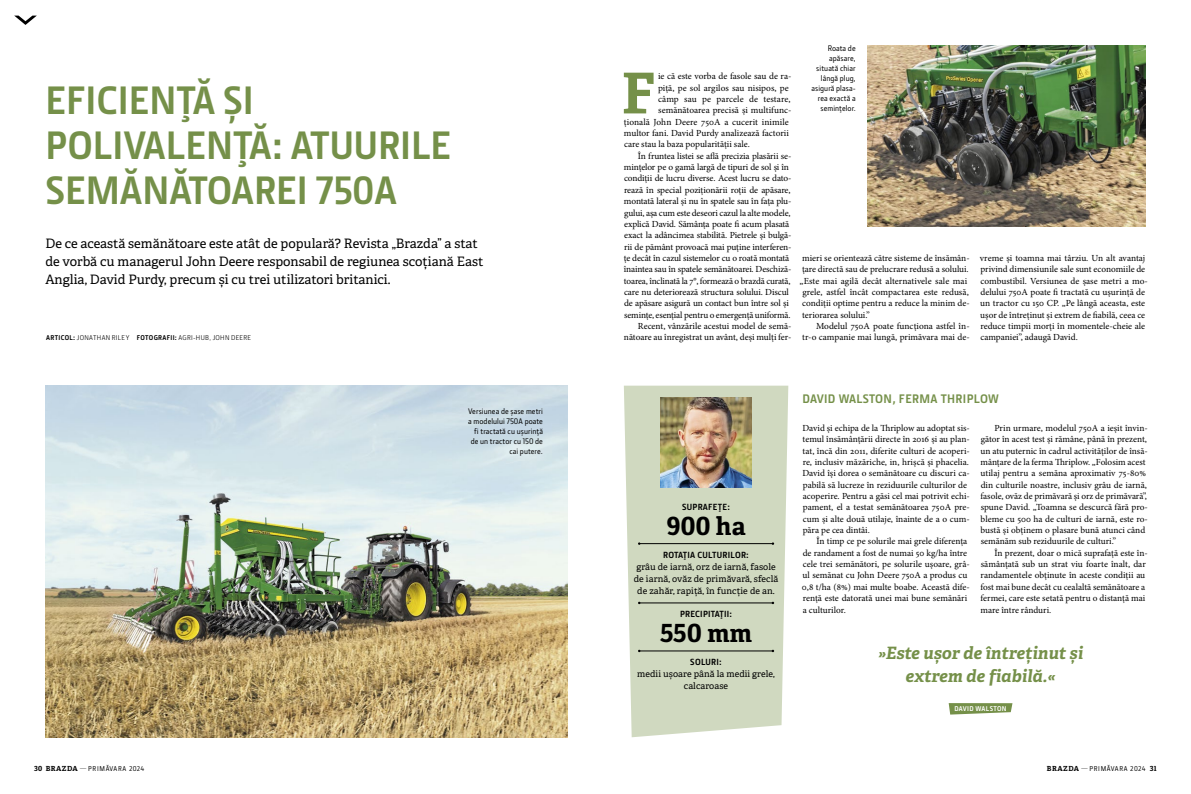
<style>
.page{position:relative;width:1191px;height:794px;background:#fff}
.page>*{position:absolute;margin:0;border:0;box-sizing:border-box;transform-origin:0 0}
.t1{font:700 56.3px "Adelle PE";color:#759049}
.t2{font:700 40px/45px "JD Sans Pro";color:#759049}
.t3{font:700 25px "Adelle PE";letter-spacing:.01em;color:#000}
.t4{font:italic 700 17px/23px "Adelle PE";color:#759049;text-align:center}
.t5{font:13px/18px "Adelle PE";color:#000}
.t6{font:700 12.5px "JD Sans Pro";letter-spacing:.03em;color:#759049}
.t7{font:9.3px/11.3px "Minion Pro";letter-spacing:-.005em;color:#000}
.t8{font:9px/12px "Adelle PE";letter-spacing:.01em;color:#000;text-align:center}
.t9{font:700 9px "JD Sans Pro";letter-spacing:.03em;color:#000}
.t10{font:500 8px/10px "JD Sans Pro";letter-spacing:.01em;color:#000;text-align:right}
.t11{font:7px "JD Sans Pro";letter-spacing:.045em;color:#000}
.t12{font:700 7px "JD Sans Pro";letter-spacing:.045em;color:#fff}
.t13{font:500 6.9px "JD Sans Pro";letter-spacing:.1em;color:#000}
.s1{font-weight:700}
.s2{font-family:"Adelle PE";font-weight:700;font-size:7px}
.s3{font-weight:300;font-size:7px}
</style>
<div class="page">
<img style="left:45px;top:386px;width:522px;height:351px">
<svg style="left:14px;top:16px;width:23px;height:9px"></svg>
<svg style="left:624px;top:386px;width:164px;height:351px;background:#d2dac3"></svg>
<img style="left:867px;top:45px;width:278px;height:182px">
<img style="left:660px;top:397px;width:91px;height:91px">
<hr style="left:639px;top:543px;width:134px;height:1px;background:#000">
<hr style="left:639px;top:602px;width:134px;height:1px;background:#000">
<hr style="left:639px;top:650px;width:134px;height:1px;background:#000">
<svg style="left:948px;top:703px;width:64px;height:11px"></svg>
<h2 class="t2" style="left:45px;top:77px;width:407px">EFICIENȚĂ ȘI<br>POLIVALENȚĂ: ATUURILE<br>SEMĂNĂTOAREI 750A</h2>
<h3 class="t5" style="left:45px;top:233px;width:439px">De ce această semănătoare este atât de populară? Revista „Brazda” a stat de vorbă cu managerul John Deere responsabil de regiunea scoțiană East<br>Anglia, David Purdy, precum și cu trei utilizatori britanici.</h3>
<p class="t11" style="left:46px;top:333px;width:206px"><span class="s1">ARTICOL:</span> JONATHAN RILEY <span class="s1">FOTOGRAFII:</span> AGRI-HUB, JOHN DEERE</p>
<p class="t13" style="left:34px;top:764px;width:111px"><span class="s2">30 BRAZDA</span> <span class="s3">—</span>PRIMĂVARA 2024</p>
<p class="t10" style="left:468px;top:406px;width:76px">Versiunea de șase metri a modelului 750A poate fi tractată cu ușurință de un tractor cu 150 de cai putere.</p>
<h1 class="t1" style="left:621px;top:53px;width:35px">F</h1>
<p class="t7" style="left:658px;top:71px;width:135px">ie că este vorba de fasole sau de ra-</p>
<p class="t7" style="left:658px;top:82px;width:132px">piță, pe sol argilos sau nisipos, pe</p>
<p class="t7" style="left:658px;top:93px;width:134px">câmp sau pe parcele de testare,</p>
<p class="t7" style="left:658px;top:105px;width:135px">semănătoarea precisă și multifunc-</p>
<p class="t7" style="left:624px;top:116px;width:166px">țională John Deere 750A a cucerit inimile</p>
<p class="t7" style="left:624px;top:127px;width:166px">multor fani. David Purdy analizează factorii</p>
<p class="t7" style="left:624px;top:139px;width:127px">care stau la baza popularității sale.</p>
<p class="t7" style="left:638px;top:150px;width:155px">În fruntea listei se află precizia plasării se-</p>
<p class="t7" style="left:624px;top:162px;width:167px">mințelor pe o gamă largă de tipuri de sol și în</p>
<p class="t7" style="left:624px;top:173px;width:169px">condiții de lucru diverse. Acest lucru se dato-</p>
<p class="t7" style="left:624px;top:184px;width:168px">rează în special poziționării roții de apăsare,</p>
<p class="t7" style="left:624px;top:196px;width:169px">montată lateral și nu în spatele sau în fața plu-</p>
<p class="t7" style="left:624px;top:207px;width:168px">gului, așa cum este deseori cazul la alte modele,</p>
<p class="t7" style="left:624px;top:218px;width:167px">explică David. Sămânța poate fi acum plasată</p>
<p class="t7" style="left:624px;top:230px;width:169px">exact la adâncimea stabilită. Pietrele și bulgă-</p>
<p class="t7" style="left:624px;top:241px;width:169px">rii de pământ provoacă mai puține interferen-</p>
<p class="t7" style="left:624px;top:252px;width:167px">țe decât în cazul sistemelor cu o roată montată</p>
<p class="t7" style="left:624px;top:264px;width:169px">înaintea sau în spatele semănătoarei. Deschiză-</p>
<p class="t7" style="left:624px;top:275px;width:168px">toarea, înclinată la 7°, formează o brazdă curată,</p>
<p class="t7" style="left:624px;top:286px;width:166px">care nu deteriorează structura solului. Discul</p>
<p class="t7" style="left:624px;top:298px;width:166px">de apăsare asigură un contact bun între sol și</p>
<p class="t7" style="left:624px;top:309px;width:168px">semințe, esențial pentru o emergență uniformă.</p>
<p class="t7" style="left:638px;top:320px;width:155px">Recent, vânzările acestui model de semă-</p>
<p class="t7" style="left:624px;top:332px;width:169px">nătoare au înregistrat un avânt, deși mulți fer-</p>
<p class="t10" style="left:811px;top:43px;width:46px">Roata de apăsare, situată chiar lângă plug, asigură plasa&shy;rea exactă a semințelor.</p>
<p class="t7" style="left:799px;top:252px;width:171px">mieri se orientează către sisteme de însămân&shy;țare directă sau de prelucrare redusă a solului. „Este mai agilă decât alternativele sale mai grele, astfel încât compactarea este redusă, condiții optime pentru a reduce la minim de&shy;teriorarea solului.”</p>
<p class="t7" style="left:802px;top:320px;width:169px;text-align:right">Modelul 750A poate funcționa astfel în&shy;tr-o campanie mai lungă, primăvara mai de-</p>
<p class="t7" style="left:980px;top:252px;width:169px">vreme și toamna mai târziu. Un alt avantaj privind dimensiunile sale sunt economiile de combustibil. Versiunea de șase metri a mo&shy;delului 750A poate fi tractată cu ușurință de un tractor cu 150 CP. „Pe lângă aceasta, este ușor de întreținut și extrem de fiabilă, ceea ce reduce timpii morți în momentele-cheie ale campaniei”, adaugă David.</p>
<p class="t9" style="left:682px;top:501px;width:49px">SUPRAFEȚE:</p>
<h3 class="t3" style="left:666px;top:508px;width:81px">900 ha</h3>
<p class="t9" style="left:663px;top:549px;width:87px">ROTAȚIA CULTURILOR:</p>
<p class="t8" style="left:634px;top:561px;width:146px">grâu de iarnă, orz de iarnă, fasole de iarnă, ovăz de primăvară, sfeclă de zahăr, rapiță, în funcție de an.</p>
<p class="t9" style="left:680px;top:608px;width:54px">PRECIPITAȚII:</p>
<h3 class="t3" style="left:660px;top:615px;width:94px">550 mm</h3>
<p class="t9" style="left:690px;top:656px;width:33px">SOLURI:</p>
<p class="t8" style="left:637px;top:668px;width:139px">medii ușoare până la medii grele, calcaroase</p>
<h3 class="t6" style="left:802px;top:391px;width:198px">DAVID WALSTON, FERMA THRIPLOW</h3>
<p class="t7" style="left:802px;top:422px;width:169px">David și echipa de la Thriplow au adoptat sis&shy;temul însămânțării directe în 2016 și au plan&shy;tat, încă din 2011, diferite culturi de acoperi&shy;re, inclusiv măzăriche, in, hrișcă și phacelia.<br>David își dorea o semănătoare cu discuri ca&shy;pabilă să lucreze în reziduurile culturilor de acoperire. Pentru a găsi cel mai potrivit echi&shy;pament, el a testat semănătoarea 750A pre&shy;cum și alte două utilaje, înainte de a o cum&shy;păra pe cea dintâi.</p>
<p class="t7" style="left:802px;top:536px;width:169px;text-indent:15px">În timp ce pe solurile mai grele diferența de randament a fost de numai 50 kg/ha între cele trei semănători, pe solurile ușoare, grâ&shy;ul semănat cu John Deere 750A a produs cu 0,8 t/ha (8%) mai multe boabe. Această dife&shy;rență este datorată unei mai bune semănări a culturilor.</p>
<p class="t7" style="left:980px;top:422px;width:169px;text-indent:14px">Prin urmare, modelul 750A a ieșit învin&shy;gător în acest test și rămâne, până în prezent, un atu puternic în cadrul activităților de însă&shy;mânțare de la ferma Thriplow. „Folosim acest utilaj pentru a semăna aproximativ 75-80% din culturile noastre, inclusiv grâu de iarnă, fasole, ovăz de primăvară și orz de primăvară”, spune David. „Toamna se descurcă fără pro&shy;bleme cu 500 ha de culturi de iarnă, este ro&shy;bustă și obținem o plasare bună atunci când semănăm sub reziduurile de culturi.”</p>
<p class="t7" style="left:980px;top:547px;width:169px;text-indent:14px">În prezent, doar o mică suprafață este în&shy;sămânțată sub un strat viu foarte înalt, dar randamentele obținute în aceste condiții au fost mai bune decât cu cealaltă semănătoare a fermei, care este setată pentru o distanță mai mare între rânduri.</p>
<h3 class="t4" style="left:878px;top:640px;width:207px">»Este ușor de întreținut și extrem de fiabilă.«</h3>
<p class="t12" style="left:954px;top:704px;width:54px">DAVID WALSTON</p>
<p class="t13" style="left:1047px;top:764px;width:111px"><span class="s2">BRAZDA</span> <span class="s3">—</span>PRIMĂVARA 2024 <span class="s2">31</span></p>
</div>
